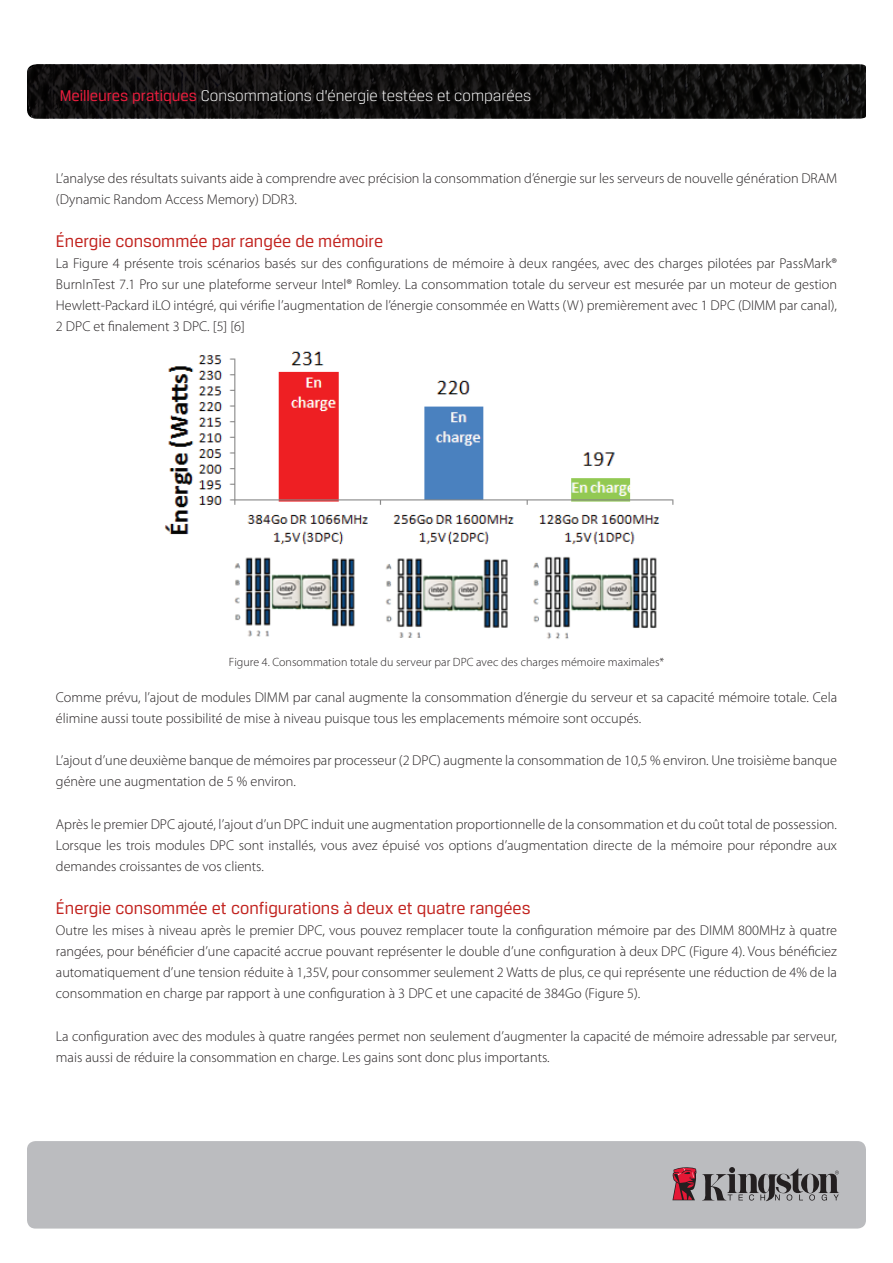
<style>
.page{position:relative;width:893px;height:1263px;background:#fff}
.page>*{position:absolute;margin:0;border:0;box-sizing:border-box;transform-origin:0 0}
.t1{font:18px "Breuer Text";color:#c22420}
.t2{font:300 16.5px "Breuer Text";color:#fff}
.t3{font:300 14.25px/21px "Myriad Pro";color:#231f20}
.t4{font:300 12px "Myriad Pro";letter-spacing:.005em;color:#231f20}
.s1{font-weight:400;color:#ea1d3d}
</style>
<div class="page">
<div style="left:27px;top:1141px;width:839px;height:87px;background:#bbbcbf;border-radius:9px"></div>
<svg style="left:702px;top:1167px;width:137px;height:34px"></svg>
<svg style="left:672px;top:1167px;width:24px;height:33px"></svg>
<svg style="left:28px;top:64px;width:838px;height:54px;background:#111010"></svg>
<img style="left:164px;top:351px;width:510px;height:288px">
<p class="t2" style="left:60px;top:86px;width:473px"><span class="s1">Meilleures pratiques</span> Consommations d’énergie testées et comparées</p>
<p class="t3" style="left:56px;top:167px;width:783px">L’analyse des résultats suivants aide à comprendre avec précision la consommation d’énergie sur les serveurs de nouvelle génération DRAM (Dynamic Random Access Memory) DDR3.</p>
<p class="t1" style="left:56px;top:231px;width:329px">Énergie consommée par rangée de mémoire</p>
<p class="t3" style="left:56px;top:252px;width:783px;text-align:justify">La Figure 4 présente trois scénarios basés sur des configurations de mémoire à deux rangées, avec des charges pilotées par PassMark® BurnInTest 7.1 Pro sur une plateforme serveur Intel® Romley. La consommation totale du serveur est mesurée par un moteur de gestion Hewlett-Packard iLO intégré, qui vérifie l’augmentation de l’énergie consommée en Watts (W) premièrement avec 1 DPC (DIMM par canal), 2 DPC et finalement 3 DPC. [5] [6]</p>
<p class="t4" style="left:229px;top:654px;width:437px">Figure 4. Consommation totale du serveur par DPC avec des charges mémoire maximales*</p>
<p class="t3" style="left:56px;top:686px;width:783px">Comme prévu, l’ajout de modules DIMM par canal augmente la consommation d’énergie du serveur et sa capacité mémoire totale. Cela élimine aussi toute possibilité de mise à niveau puisque tous les emplacements mémoire sont occupés.</p>
<p class="t3" style="left:56px;top:750px;width:783px">L’ajout d’une deuxième banque de mémoires par processeur (2 DPC) augmente la consommation de 10,5 % environ. Une troisième banque génère une augmentation de 5 % environ.</p>
<p class="t3" style="left:56px;top:813px;width:783px;text-align:justify">Après le premier DPC ajouté, l’ajout d’un DPC induit une augmentation proportionnelle de la consommation et du coût total de possession.<br>Lorsque les trois modules DPC sont installés, vous avez épuisé vos options d’augmentation directe de la mémoire pour répondre aux demandes croissantes de vos clients.</p>
<p class="t1" style="left:56px;top:898px;width:476px">Énergie consommée et configurations à deux et quatre rangées</p>
<p class="t3" style="left:56px;top:920px;width:783px;text-align:justify">Outre les mises à niveau après le premier DPC, vous pouvez remplacer toute la configuration mémoire par des DIMM 800MHz à quatre rangées, pour bénéficier d’une capacité accrue pouvant représenter le double d’une configuration à deux DPC (Figure 4). Vous bénéficiez automatiquement d’une tension réduite à 1,35V, pour consommer seulement 2 Watts de plus, ce qui représente une réduction de 4% de la consommation en charge par rapport à une configuration à 3 DPC et une capacité de 384Go (Figure 5).</p>
<p class="t3" style="left:56px;top:1025px;width:783px">La configuration avec des modules à quatre rangées permet non seulement d’augmenter la capacité de mémoire adressable par serveur, mais aussi de réduire la consommation en charge. Les gains sont donc plus importants.</p>
</div>
